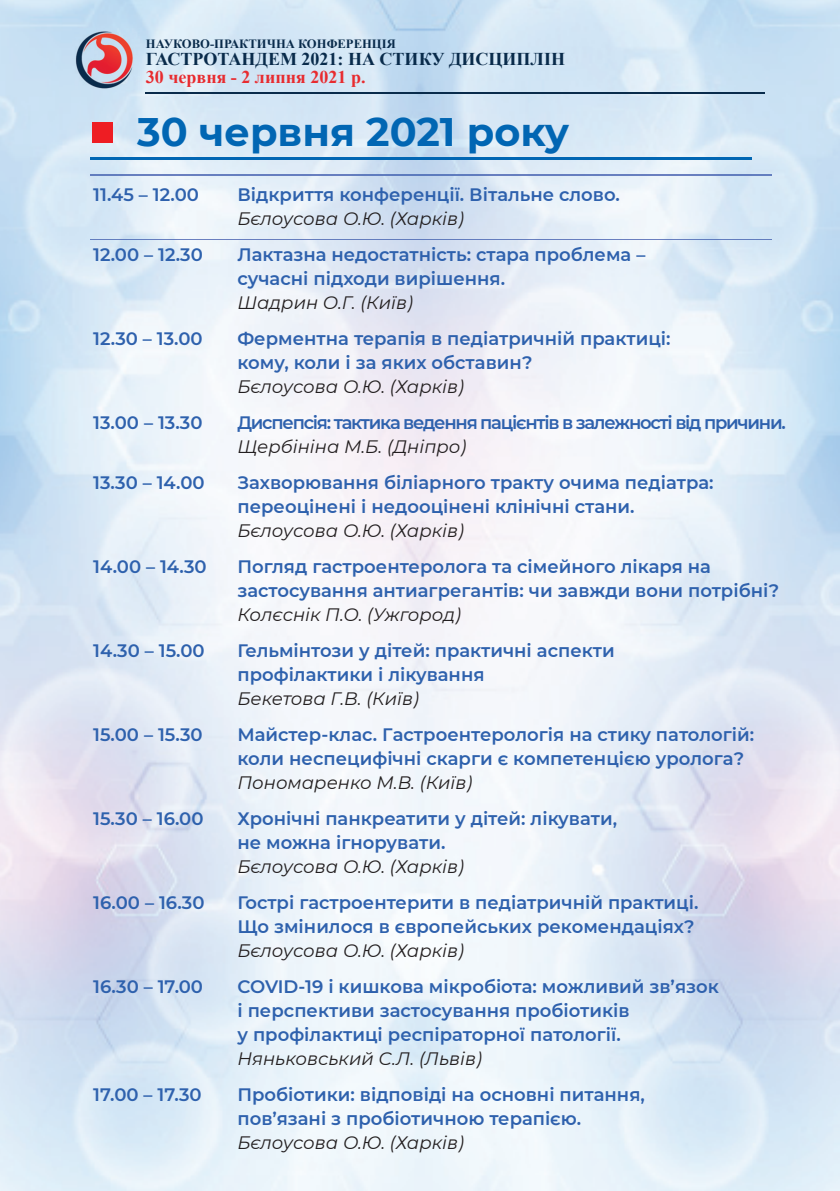
<style>
.page{position:relative;width:840px;height:1191px;background:#fff}
.page>*{position:absolute;margin:0;border:0;box-sizing:border-box;transform-origin:0 0}
.t1{font:700 39.8px "Montserrat";color:#0166b3}
.t2{font:600 18px/24px "Montserrat";color:#2e61ad}
.t3{font:italic 18px "Montserrat";color:#231f20}
.t4{font:600 18px "Montserrat";letter-spacing:-.07em;color:#2e61ad}
.t5{font:700 18px "Times New Roman";color:#092b4b}
.t6{font:700 18px "Times New Roman";color:#e82b2f}
.t7{font:700 12.6px "Times New Roman";color:#092b4b}
</style>
<div class="page">
<img style="left:0;top:0;width:839px;height:1191px">
<img style="left:72px;top:28px;width:67px;height:62px">
<hr style="left:146px;top:92px;width:618px;height:1px;background:#092b4b">
<div style="left:92px;top:122px;width:20px;height:20px;background:#ee1d23"></div>
<hr style="left:90px;top:158px;width:661px;height:2px;background:#0166b3">
<img style="left:90px;top:174px;width:681px;height:1px">
<img style="left:90px;top:239px;width:681px;height:1px">
<p class="t7" style="left:146px;top:35px;width:251px">НАУКОВО-ПРАКТИЧНА КОНФЕРЕНЦІЯ</p>
<p class="t5" style="left:146px;top:47px;width:420px">ГАСТРОТАНДЕМ 2021: НА СТИКУ ДИСЦИПЛІН</p>
<p class="t6" style="left:146px;top:65px;width:221px">30 червня - 2 липня 2021 р.</p>
<h1 class="t1" style="left:137px;top:103px;width:433px">30 червня 2021 року</h1>
<p class="t2" style="left:93px;top:181px;width:107px">11.45 – 12.00</p>
<p class="t2" style="left:237px;top:181px;width:384px">Відкриття конференції. Вітальне слово.</p>
<p class="t3" style="left:237px;top:206px;width:228px">Бєлоусова О.Ю. (Харків)</p>
<p class="t2" style="left:93px;top:241px;width:111px">12.00 – 12.30</p>
<p class="t2" style="left:237px;top:241px;width:409px">Лактазна недостатність: стара проблема – сучасні підходи вирішення.</p>
<p class="t3" style="left:237px;top:290px;width:177px">Шадрин О.Г. (Київ)</p>
<p class="t2" style="left:93px;top:325px;width:111px">12.30 – 13.00</p>
<p class="t2" style="left:237px;top:325px;width:434px">Ферментна терапія в педіатричній практиці: кому, коли і за яких обставин?</p>
<p class="t3" style="left:237px;top:374px;width:228px">Бєлоусова О.Ю. (Харків)</p>
<p class="t2" style="left:93px;top:409px;width:111px">13.00 – 13.30</p>
<p class="t4" style="left:237px;top:409px;width:549px">Диспепсія: тактика ведення пацієнтів в залежності від причини.</p>
<p class="t3" style="left:237px;top:434px;width:230px">Щербініна М.Б. (Дніпро)</p>
<p class="t2" style="left:93px;top:469px;width:113px">13.30 – 14.00</p>
<p class="t2" style="left:237px;top:469px;width:477px">Захворювання біліарного тракту очима педіатра: переоцінені і недооцінені клінічні стани.</p>
<p class="t3" style="left:237px;top:518px;width:228px">Бєлоусова О.Ю. (Харків)</p>
<p class="t2" style="left:93px;top:553px;width:115px">14.00 – 14.30</p>
<p class="t2" style="left:237px;top:553px;width:543px">Погляд гастроентеролога та сімейного лікаря на застосування антиагрегантів: чи завжди вони потрібні?</p>
<p class="t3" style="left:237px;top:602px;width:225px">Колєснік П.О. (Ужгород)</p>
<p class="t2" style="left:93px;top:637px;width:113px">14.30 – 15.00</p>
<p class="t2" style="left:237px;top:637px;width:378px">Гельмінтози у дітей: практичні аспекти профілактики і лікування</p>
<p class="t3" style="left:237px;top:686px;width:183px">Бекетова Г.В. (Київ)</p>
<p class="t2" style="left:93px;top:721px;width:111px">15.00 – 15.30</p>
<p class="t2" style="left:237px;top:721px;width:518px">Майстер-клас. Гастроентерологія на стику патологій: коли неспецифічні скарги є компетенцією уролога?</p>
<p class="t3" style="left:237px;top:770px;width:236px">Пономаренко М.В. (Київ)</p>
<p class="t2" style="left:93px;top:805px;width:112px">15.30 – 16.00</p>
<p class="t2" style="left:237px;top:805px;width:381px">Хронічні панкреатити у дітей: лікувати, не можна ігнорувати.</p>
<p class="t3" style="left:237px;top:854px;width:228px">Бєлоусова О.Ю. (Харків)</p>
<p class="t2" style="left:93px;top:889px;width:113px">16.00 – 16.30</p>
<p class="t2" style="left:237px;top:889px;width:462px">Гострі гастроентерити в педіатричній практиці.<br>Що змінилося в європейських рекомендаціях?</p>
<p class="t3" style="left:237px;top:938px;width:228px">Бєлоусова О.Ю. (Харків)</p>
<p class="t2" style="left:93px;top:973px;width:111px">16.30 – 17.00</p>
<p class="t2" style="left:237px;top:973px;width:482px">COVID-19 і кишкова мікробіота: можливий зв’язок і перспективи застосування пробіотиків<br>у профілактиці респіраторної патології.</p>
<p class="t3" style="left:237px;top:1046px;width:246px">Няньковський С.Л. (Львів)</p>
<p class="t2" style="left:93px;top:1081px;width:110px">17.00 – 17.30</p>
<p class="t2" style="left:237px;top:1081px;width:408px">Пробіотики: відповіді на основні питання, пов’язані з пробіотичною терапією.</p>
<p class="t3" style="left:237px;top:1130px;width:228px">Бєлоусова О.Ю. (Харків)</p>
</div>
